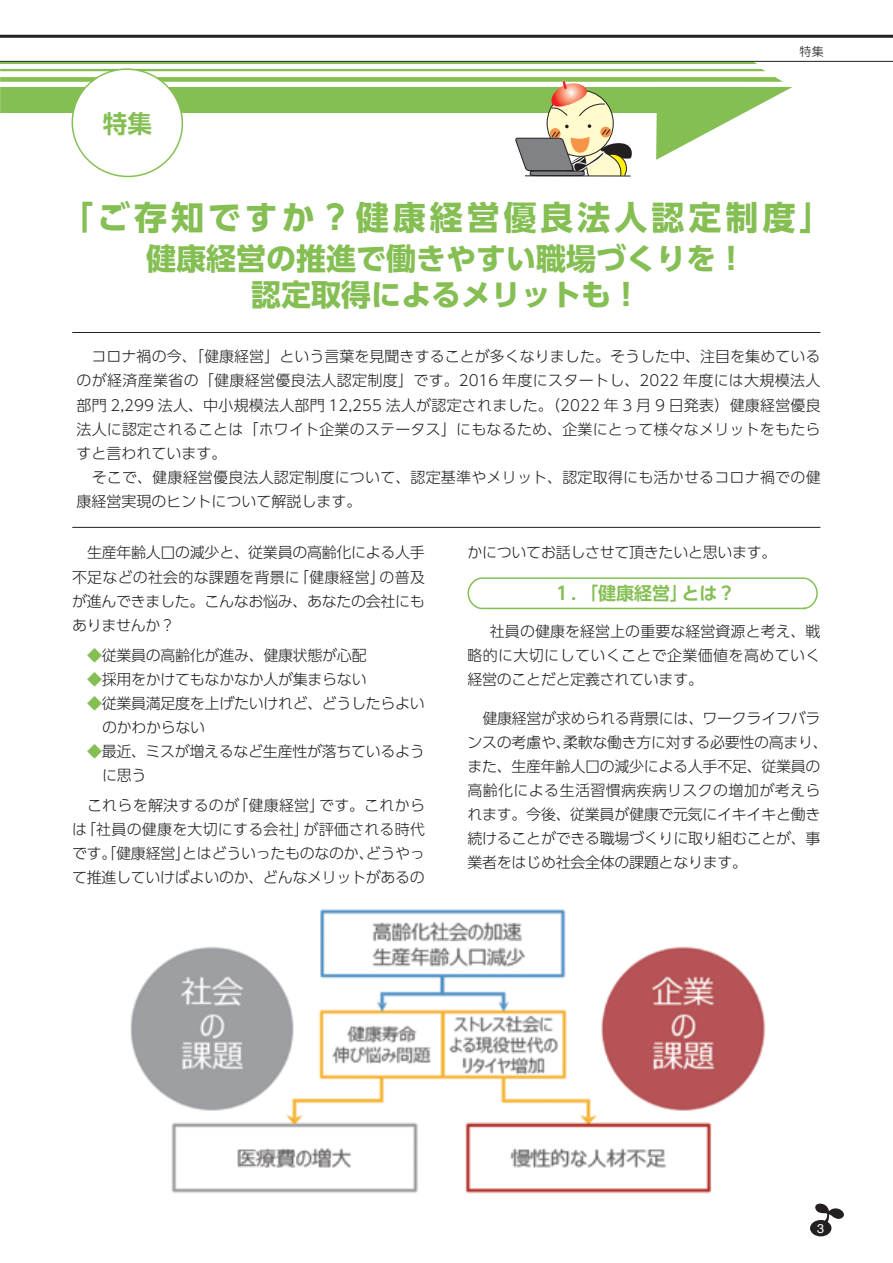
<style>
.page{position:relative;width:893px;height:1263px;background:#fff}
.page>*{position:absolute;margin:0;border:0;box-sizing:border-box;transform-origin:0 0}
.t1{font:700 33px "UD Shin Go Pro";letter-spacing:.12em;color:#85bf54}
.t2{font:700 30px/36px "UD Shin Go Pro";color:#85bf54;text-align:center}
.t3{font:700 24.6px "UD Shin Go Pro De";color:#85bf54}
.t4{font:700 18px "UD Shin Go Pro De";color:#85bf54}
.t5{font:300 15px/24px "UD Shin Go Pro";letter-spacing:-.02em;color:#231f20;text-align:justify}
.t6{font:300 15px/24px "UD Shin Go Pro";letter-spacing:.015em;color:#231f20}
.t7{font:12.75px "Helvetica";color:#fff}
.t8{font:300 12px "UD Shin Go Pro";color:#231f20}
.s1{color:#85bf54}
</style>
<div class="page">
<hr style="left:72px;top:332px;width:748px;height:1px;background:#231f20">
<hr style="left:72px;top:527px;width:748px;height:1px;background:#231f20">
<div style="left:467px;top:577px;width:351px;height:32px;background:#fff;border:2px solid #85bf54;border-radius:14px"></div>
<svg style="left:0;top:62px;width:792px;height:116px"></svg>
<hr style="left:525px;top:175px;width:106px;height:1px;background:#231f20">
<img style="left:130px;top:909px;width:636px;height:285px">
<hr style="left:0;top:61px;width:893px;height:1px;background:#231f20">
<hr style="left:0;top:35px;width:893px;height:3px;background:#231f20">
<svg style="left:810px;top:1203px;width:34px;height:33px"></svg>
<h3 class="t3" style="left:103px;top:104px;width:51px">特集</h3>
<p class="t8" style="left:800px;top:41px;width:26px">特集</p>
<h1 class="t1" style="left:60px;top:191px;width:774px">「ご存知ですか？健康経営優良法人認定制度」</h1>
<h2 class="t2" style="left:146px;top:240px;width:601px">健康経営の推進で働きやすい職場づくりを！認定取得によるメリットも！</h2>
<p class="t6" style="left:77px;top:344px;width:746px">　コロナ禍の今、「健康経営」という言葉を見聞きすることが多くなりました。そうした中、注目を集めているのが経済産業省の「健康経営優良法人認定制度」です。2016 年度にスタートし、2022 年度には大規模法人部門 2,299 法人、中小規模法人部門 12,255 法人が認定されました。（2022 年 3 月 9 日発表）健康経営優良法人に認定されることは「ホワイト企業のステータス」にもなるため、企業にとって様々なメリットをもたらすと言われています。<br>　そこで、健康経営優良法人認定制度について、認定基準やメリット、認定取得にも活かせるコロナ禍での健康経営実現のヒントについて解説します。</p>
<p class="t5" style="left:72px;top:540px;width:354px;text-indent:15px">生産年齢人口の減少と、従業員の高齢化による人手不足などの社会的な課題を背景に「健康経営」の普及が進んできました。こんなお悩み、あなたの会社にもありませんか？</p>
<p class="t5" style="left:87px;top:643px;width:281px"><span class="s1">◆</span>従業員の高齢化が進み、健康状態が心配</p>
<p class="t5" style="left:87px;top:667px;width:281px"><span class="s1">◆</span>採用をかけてもなかなか人が集まらない</p>
<p class="t5" style="left:102px;top:691px;width:324px;text-indent:-15px"><span class="s1">◆</span>従業員満足度を上げたいけれど、どうしたらよいのかわからない</p>
<p class="t5" style="left:102px;top:739px;width:324px;text-indent:-15px"><span class="s1">◆</span>最近、ミスが増えるなど生産性が落ちているように思う</p>
<p class="t5" style="left:72px;top:793px;width:354px;text-indent:15px">これらを解決するのが「健康経営」です。これからは「社員の健康を大切にする会社」が評価される時代です。「健康経営」とはどういったものなのか、どうやって推進していけばよいのか、どんなメリットがあるの</p>
<p class="t5" style="left:467px;top:540px;width:310px">かについてお話しさせて頂きたいと思います。</p>
<p class="t4" style="left:553px;top:579px;width:184px">１．「健康経営」とは？</p>
<p class="t5" style="left:467px;top:619px;width:354px;text-indent:22px">社員の健康を経営上の重要な経営資源と考え、戦略的に大切にしていくことで企業価値を高めていく経営のことだと定義されています。</p>
<p class="t5" style="left:467px;top:705px;width:362px;text-align:left;text-indent:15px">健康経営が求められる背景には、ワークライフバランスの考慮や、柔軟な働き方に対する必要性の高まり、また、生産年齢人口の減少による人手不足、従業員の高齢化による生活習慣病疾病リスクの増加が考えられます。今後、従業員が健康で元気にイキイキと働き続けることができる職場づくりに取り組むことが、事業者をはじめ社会全体の課題となります。</p>
<p class="t7" style="left:817px;top:1218px;width:9px">3</p>
</div>
